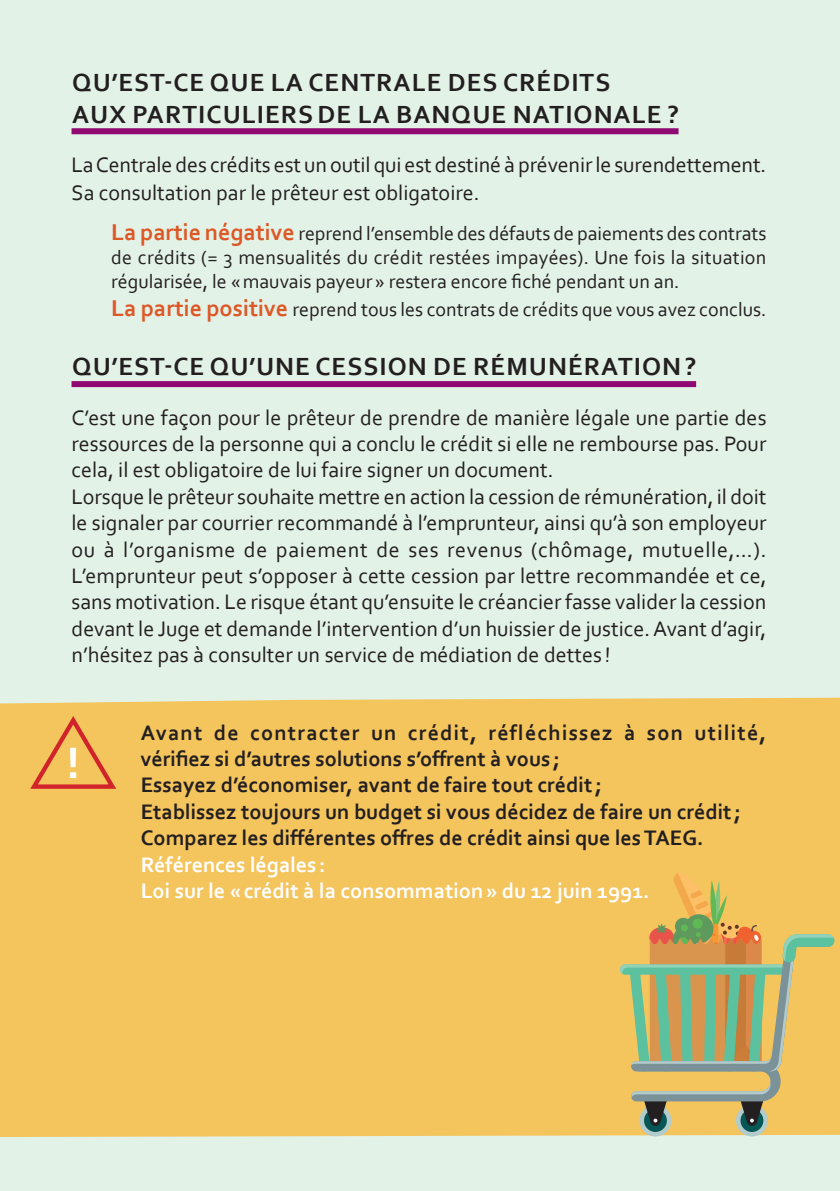
<style>
.page{position:relative;width:840px;height:1191px;background:#fff}
.page>*{position:absolute;margin:0;border:0;box-sizing:border-box;transform-origin:0 0}
.t1{font:700 46px "Corbel";color:#fff}
.t2{font:700 26px/31.2px "Corbel";letter-spacing:.04em;color:#231f20}
.t3{font:22px/26.4px "Corbel";color:#231f20}
.t4{font:700 22px/26.4px "Corbel";color:#231f20}
.t5{font:700 22px/26.4px "Corbel";color:#fff}
.t6{font:20px/24px "Corbel";color:#231f20;text-align:justify}
.s1{font-weight:700;font-size:24px;color:#dd5827}
</style>
<div class="page">
<div style="left:0;top:0;width:839px;height:1191px;background:#e3f2e7"></div>
<div style="left:0;top:697px;width:839px;height:440px;background:#f4c45d"></div>
<div style="left:71px;top:128px;width:607px;height:6px;background:#900872"></div>
<div style="left:71px;top:381px;width:624px;height:6px;background:#900872"></div>
<svg style="left:26px;top:714px;width:94px;height:77px;background:#efad55"></svg>
<div style="left:735px;top:1104px;width:32px;height:32px;background:#b4cbcc;border-radius:50%"></div>
<div style="left:740px;top:1109px;width:23px;height:23px;background:#055755;border-radius:50%"></div>
<div style="left:639px;top:1104px;width:32px;height:32px;background:#b4cbcc;border-radius:50%"></div>
<svg style="left:643px;top:1109px;width:23px;height:23px"></svg>
<svg style="left:619px;top:871px;width:215px;height:254px;background:#cab468"></svg>
<p class="t2" style="left:72px;top:66px;width:607px">QU’EST-CE QUE LA CENTRALE DES CRÉDITS<br>AUX PARTICULIERSDE LA BANQUE NATIONALE ?</p>
<p class="t3" style="left:71px;top:149px;width:694px;line-height:28.8px">La Centrale des crédits est un outil qui est destiné à prévenir le surendettement.<br>Sa consultation par le prêteur est obligatoire.</p>
<p class="t6" style="left:111px;top:221px;width:655px"><span class="s1">La partie négative</span> reprend l’ensemble des défauts de paiements des contrats de crédits (= 3 mensualités du crédit restées impayées). Une fois la situation régularisée, le « mauvais payeur » restera encore fiché pendant un an.</p>
<p class="t6" style="left:111px;top:297px;width:654px"><span class="s1">La partie positive</span> reprend tous les contrats de crédits que vous avez conclus.</p>
<p class="t2" style="left:72px;top:350px;width:625px">QU’EST-CE QU’UNE CESSION DE RÉMUNÉRATION?</p>
<p class="t3" style="left:71px;top:403px;width:696px">C’est une façon pour le prêteur de prendre de manière légale une partie des ressources de la personne qui a conclu le crédit si elle ne rembourse pas. Pour cela, il est obligatoire de lui faire signer un document.<br>Lorsque le prêteur souhaite mettre en action la cession de rémunération, il doit le signaler par courrier recommandé à l’emprunteur, ainsi qu’à son employeur ou à l’organisme de paiement de ses revenus (chômage, mutuelle,…).<br>L’emprunteur peut s’opposer à cette cession par lettre recommandée et ce, sans motivation. Le risque étant qu’ensuite le créancier fasse valider la cession devant le Juge et demande l’intervention d’un huissier de justice. Avant d’agir, n’hésitez pas à consulter un service de médiation de dettes !</p>
<h1 class="t1" style="left:66px;top:734px;width:11px">!</h1>
<p class="t4" style="left:141px;top:718px;width:625px">Avant de contracter un crédit, réfléchissez à son utilité, vérifiez si d’autres solutions s’offrent à vous ;<br>Essayez d’économiser, avant de faire tout crédit ;<br>Etablissez toujours un budget si vous décidez de faire un crédit ; Comparez les différentes offres de crédit ainsi que les TAEG.</p>
<p class="t5" style="left:141px;top:850px;width:508px">Références légales :<br>Loi sur le « crédit à la consommation» du 12 juin 1991.</p>
</div>
